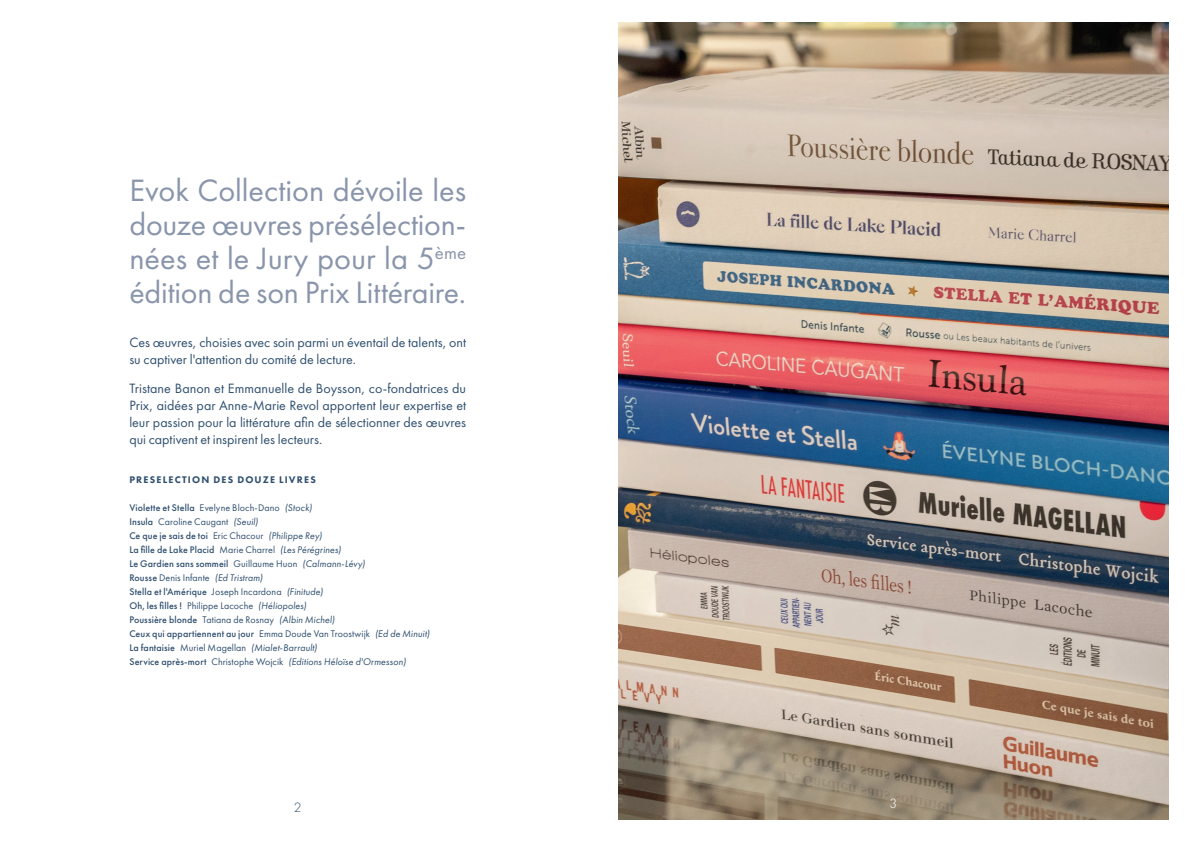
<style>
.page{position:relative;width:1191px;height:842px;background:#fff}
.page>*{position:absolute;margin:0;border:0;box-sizing:border-box;transform-origin:0 0}
.t1{font:32px/34px "Futura PT";letter-spacing:-.005em;color:#8995ab;text-align:justify}
.t2{font:14px/17px "Futura PT";color:#30506f}
.t3{font:300 14px "Futura PT";color:#fff}
.t4{font:300 14px "Futura PT";color:#30506f}
.t5{font:500 10px/14px "Futura PT";letter-spacing:.01em;color:#30506f}
.t6{font:800 10px "Futura PT";letter-spacing:.12em;color:#30506f}
.s1{font-weight:400}
.s2{font-weight:400;font-style:italic}
</style>
<div class="page">
<img style="left:618px;top:23px;width:550px;height:796px">
<h1 class="t1" style="left:129px;top:174px;width:338px">Evok Collection dévoile les douze œuvres présélection&shy;nées et le Jury pour la 5<sup>ème </sup>édition de son Prix Littéraire.</h1>
<h2 class="t2" style="left:129px;top:334px;width:338px">Ces œuvres, choisies avec soin parmi un éventail de talents, ont su captiver l'attention du comité de lecture.</h2>
<h2 class="t2" style="left:129px;top:380px;width:338px;text-align:justify">Tristane Banon et Emmanuelle de Boysson, co-fondatrices du Prix, aidées par Anne-Marie Revol apportent leur expertise et leur passion pour la littérature afin de sélectionner des œuvres qui captivent et inspirent les lecteurs.</h2>
<p class="t6" style="left:129px;top:474px;width:188px">PRESELECTION DES DOUZE LIVRES</p>
<p class="t5" style="left:129px;top:501px;width:302px">Violette et Stella <span class="s1">Evelyne Bloch-Dano</span> <span class="s2">(Stock)<br></span>Insula <span class="s1">Caroline Caugant</span> <span class="s2">(Seuil)<br></span>Ce que je sais de toi <span class="s1">Eric Chacour</span> <span class="s2">(Philippe Rey)<br></span>La fille de Lake Placid <span class="s1">Marie Charrel</span> <span class="s2">(Les Pérégrines)<br></span>Le Gardien sans sommeil <span class="s1">Guillaume Huon</span> <span class="s2">(Calmann-Lévy)<br></span>Rousse <span class="s1">Denis Infante</span> <span class="s2">(Ed Tristram)<br></span>Stella et l'Amérique <span class="s1">Joseph Incardona</span> <span class="s2">(Finitude)<br></span>Oh, les filles ! <span class="s1">Philippe Lacoche</span> <span class="s2">(Héliopoles)<br></span>Poussière blonde <span class="s1">Tatiana de Rosnay</span> <span class="s2">(Albin Michel)<br></span>Ceux qui appartiennent au jour <span class="s1">Emma Doude Van Troostwijk</span> <span class="s2">(Ed de Minuit)<br></span>La fantaisie <span class="s1">Muriel Magellan</span> <span class="s2">(Mialet-Barrault)<br></span>Service après-mort <span class="s1">Christophe Wojcik</span> <span class="s2">(Editions Héloïse d'Ormesson)</span></p>
<h2 class="t4" style="left:294px;top:799px;width:9px">2</h2>
<h2 class="t3" style="left:889px;top:795px;width:9px">3</h2>
</div>
